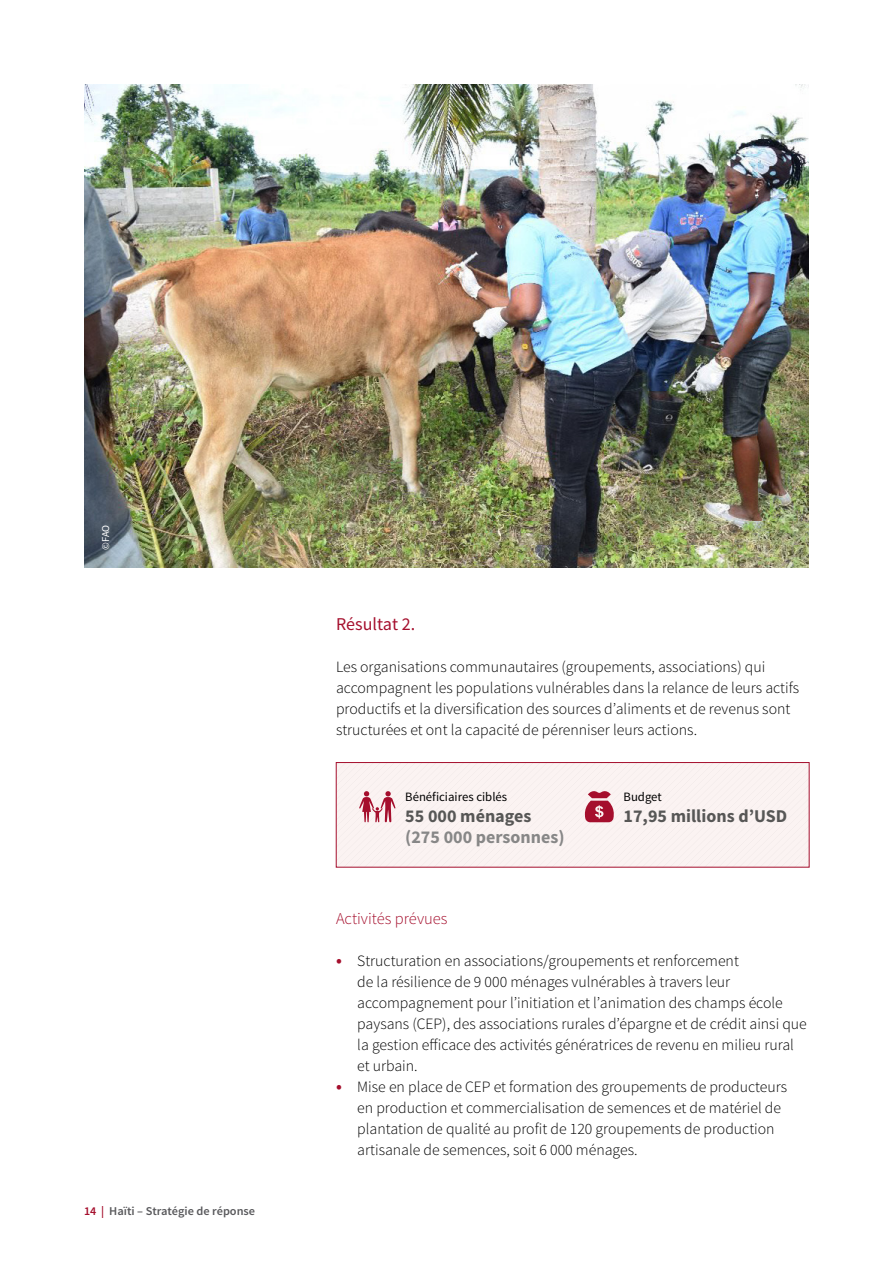
<style>
.page{position:relative;width:893px;height:1263px;background:#fff}
.page>*{position:absolute;margin:0;border:0;box-sizing:border-box;transform-origin:0 0}
.t1{font:700 18px "Source Sans Pro";color:#575756}
.t2{font:700 18px "Source Sans Pro";color:#878787}
.t3{font:18px "Source Sans Pro";color:#a50f2d}
.t4{font:300 16.5px "Source Sans Pro";color:#a50f2d}
.t5{font:300 15.75px/21px "Source Sans Pro";color:#000}
.t6{font:12.75px "Source Sans Pro";color:#000}
.t7{font:600 12px "Source Sans Pro";color:#59595c}
.t8{font:10.5px "Source Sans Pro";color:#fff}
.s1{color:#a50f2d}
.s2{font-weight:600;font-size:18px;color:#a50f2d}
</style>
<div class="page">
<div style="left:336px;top:762px;width:474px;height:105px;background:#fbf3f2"></div>
<img style="left:84px;top:84px;width:725px;height:483px">
<p class="t8" style="left:99px;top:550px;width:27px;rotate:-90deg">©FAO</p>
<p class="t7" style="left:84px;top:1203px;width:173px"><span class="s1">14 |</span> Haïti – Stratégie de réponse</p>
<p class="t3" style="left:336px;top:613px;width:81px">Résultat 2.</p>
<p class="t5" style="left:336px;top:656px;width:465px">Les organisations communautaires (groupements, associations) qui accompagnent les populations vulnérables dans la relance de leurs actifs productifs et la diversification des sources d’aliments et de revenus sont structurées et ont la capacité de pérenniser leurs actions.</p>
<p class="t6" style="left:405px;top:789px;width:104px">Bénéficiaires ciblés</p>
<p class="t1" style="left:405px;top:805px;width:128px">55 000 ménages</p>
<p class="t2" style="left:405px;top:826px;width:161px">(275 000 personnes)</p>
<p class="t6" style="left:624px;top:789px;width:40px">Budget</p>
<p class="t1" style="left:624px;top:805px;width:165px">17,95 millions d’USD</p>
<p class="t4" style="left:336px;top:909px;width:113px">Activités prévues</p>
<p class="t5" style="left:357px;top:950px;width:451px;text-indent:-21px"><span class="s2">•</span> Structuration en associations/groupements et renforcement<br>de la résilience de 9 000 ménages vulnérables à travers leur accompagnement pour l’initiation et l’animation des champs école paysans (CEP), des associations rurales d’épargne et de crédit ainsi que la gestion efficace des activités génératrices de revenu en milieu rural et urbain.</p>
<p class="t5" style="left:357px;top:1076px;width:431px;text-indent:-21px"><span class="s2">•</span> Mise en place de CEP et formation des groupements de producteurs en production et commercialisation de semences et de matériel de plantation de qualité au profit de 120 groupements de production artisanale de semences, soit 6 000 ménages.</p>
</div>
